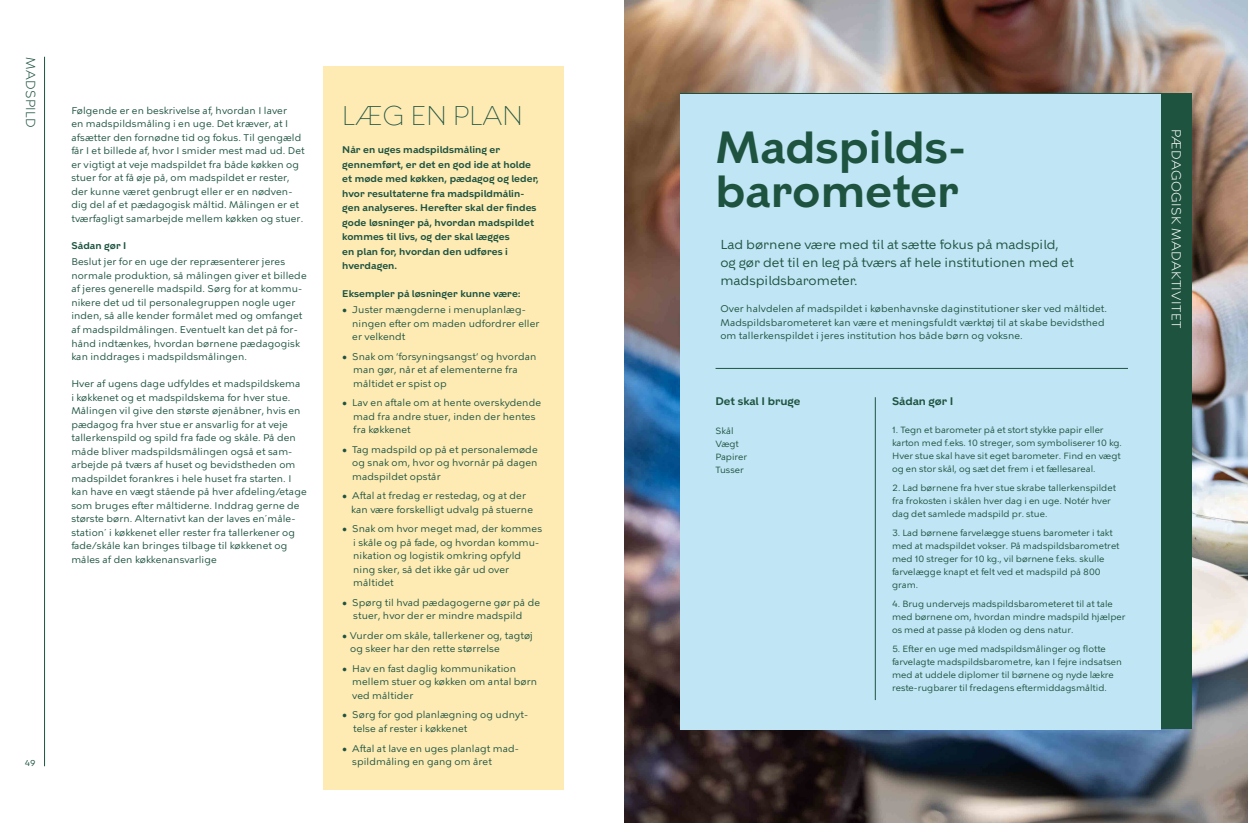
<style>
.page{position:relative;width:1248px;height:823px;background:#fff}
.page>*{position:absolute;margin:0;border:0;box-sizing:border-box;transform-origin:0 0}
.t1{font:600 45px "KBH";color:#1e5340}
.t2{font:100 27px "KBH";color:#1e5340}
.t3{font:13px/18px "KBH";color:#1e5340}
.t4{font:300 13px "KBH";letter-spacing:.03em;color:#fff}
.t5{font:300 13px "KBH";letter-spacing:.03em;color:#1e5340}
.t6{font:600 11px "KBH";color:#1e5340}
.t7{font:9.7px/13.5px "KBH Tekst";letter-spacing:.01em;color:#1e5340}
.t8{font:600 9.7px/14.5px "KBH";letter-spacing:.01em;color:#1e5340}
.t9{font:9px/13px "KBH Tekst";color:#1e5340}
.t10{font:8.5px "KBH";color:#1e5340}
</style>
<div class="page">
<hr style="left:44px;top:57px;width:1px;height:708px;background:#1e5340">
<img style="left:624px;top:0;width:623px;height:822px">
<div style="left:323px;top:66px;width:241px;height:723px;background:#feeab1"></div>
<div style="left:680px;top:94px;width:511px;height:634px;background:#1e5340"></div>
<div style="left:680px;top:94px;width:480px;height:634px;background:#c0e5f4"></div>
<hr style="left:715px;top:368px;width:412px;height:1px;background:#1e5340">
<hr style="left:875px;top:397px;width:1px;height:302px;background:#1e5340">
<p class="t5" style="left:39px;top:57px;width:72px;rotate:90deg">MADSPILD</p>
<p class="t7" style="left:71px;top:103px;width:217px">Følgende er en beskrivelse af, hvordan I laver</p>
<p class="t7" style="left:71px;top:117px;width:235px">en madspildsmåling i en uge. Det kræver, at I afsætter den fornødne tid og fokus. Til gengæld får I et billede af, hvor I smider mest mad ud. Det er vigtigt at veje madspildet fra både køkken og stuer for at få øje på, om madspildet er rester, der kunne været genbrugt eller er en nødven&shy;dig del af et pædagogisk måltid. Målingen er et tværfagligt samarbejde mellem køkken og stuer.</p>
<p class="t8" style="left:71px;top:238px;width:57px">Sådan gør I</p>
<p class="t7" style="left:71px;top:255px;width:215px">Beslut jer for en uge der repræsenterer jeres</p>
<p class="t7" style="left:71px;top:268px;width:237px">normale produktion, så målingen giver et billede af jeres generelle madspild. Sørg for at kommu-</p>
<p class="t7" style="left:71px;top:295px;width:225px">nikere det ud til personalegruppen nogle uger</p>
<p class="t7" style="left:71px;top:309px;width:232px">inden, så alle kender formålet med og omfanget af madspildmålingen. Eventuelt kan det på for&shy;hånd indtænkes, hvordan børnene pædagogisk kan inddrages i madspildsmålingen.</p>
<p class="t7" style="left:71px;top:376px;width:237px">Hver af ugens dage udfyldes et madspildskema<br>i køkkenet og et madspildskema for hver stue.<br>Målingen vil give den største øjenåbner, hvis en pædagog fra hver stue er ansvarlig for at veje tallerkenspild og spild fra fade og skåle. På den måde bliver madspildsmålingen også et sam&shy;arbejde på tværs af huset og bevidstheden om madspildet forankres i hele huset fra starten. I kan have en vægt stående på hver afdeling/etage som bruges efter måltiderne. Inddrag gerne de største børn. Alternativt kan der laves en´måle&shy;station´ i køkkenet eller rester fra tallerkener og fade/skåle kan bringes tilbage til køkkenet og måles af den køkkenansvarlige</p>
<p class="t10" style="left:25px;top:757px;width:12px">49</p>
<p class="t2" style="left:342px;top:98px;width:182px">LÆG EN PLAN</p>
<p class="t8" style="left:342px;top:143px;width:159px">Når en uges madspildsmåling er</p>
<p class="t8" style="left:342px;top:157px;width:198px">gennemført, er det en god ide at holde et møde med køkken, pædagog og leder, hvor resultaterne fra madspildmålin&shy;gen analyseres. Herefter skal der findes gode løsninger på, hvordan madspildet kommes til livs, og der skal lægges</p>
<p class="t8" style="left:342px;top:244px;width:167px">en plan for, hvordan den udføres i</p>
<p class="t8" style="left:342px;top:259px;width:57px">hverdagen.</p>
<p class="t8" style="left:342px;top:286px;width:180px">Eksempler på løsninger kunne være:</p>
<p class="t7" style="left:342px;top:302px;width:185px">• Juster mængderne i menuplanlæg-</p>
<p class="t7" style="left:352px;top:316px;width:189px">ningen efter om maden udfordrer eller</p>
<p class="t7" style="left:352px;top:329px;width:55px">er velkendt</p>
<p class="t7" style="left:342px;top:349px;width:196px">• Snak om ’forsyningsangst’ og hvordan</p>
<p class="t7" style="left:353px;top:362px;width:166px">man gør, når et af elementerne fra</p>
<p class="t7" style="left:353px;top:376px;width:95px">måltidet er spist op</p>
<p class="t7" style="left:342px;top:395px;width:200px">• Lav en aftale om at hente overskydende</p>
<p class="t7" style="left:353px;top:409px;width:184px">mad fra andre stuer, inden der hentes</p>
<p class="t7" style="left:353px;top:422px;width:59px">fra køkkenet</p>
<p class="t7" style="left:342px;top:442px;width:197px">• Tag madspild op på et personalemøde</p>
<p class="t7" style="left:352px;top:455px;width:187px">og snak om, hvor og hvornår på dagen</p>
<p class="t7" style="left:352px;top:469px;width:90px">madspildet opstår</p>
<p class="t7" style="left:342px;top:488px;width:185px">• Aftal at fredag er restedag, og at der</p>
<p class="t7" style="left:351px;top:502px;width:183px">kan være forskelligt udvalg på stuerne</p>
<p class="t7" style="left:342px;top:521px;width:201px">• Snak om hvor meget mad, der kommes</p>
<p class="t7" style="left:353px;top:535px;width:188px">i skåle og på fade, og hvordan kommu-</p>
<p class="t7" style="left:353px;top:548px;width:169px">nikation og logistik omkring opfyld</p>
<p class="t7" style="left:353px;top:562px;width:157px">ning sker, så det ikke går ud over</p>
<p class="t7" style="left:353px;top:575px;width:42px">måltidet</p>
<p class="t7" style="left:342px;top:595px;width:199px">• Spørg til hvad pædagogerne gør på de</p>
<p class="t7" style="left:353px;top:608px;width:171px">stuer, hvor der er mindre madspild</p>
<p class="t7" style="left:342px;top:628px;width:192px">• Vurder om skåle, tallerkener og, tagtøj</p>
<p class="t7" style="left:350px;top:641px;width:151px">og skeer har den rette størrelse</p>
<p class="t7" style="left:342px;top:661px;width:175px">• Hav en fast daglig kommunikation</p>
<p class="t7" style="left:352px;top:674px;width:186px">mellem stuer og køkken om antal børn</p>
<p class="t7" style="left:352px;top:688px;width:63px">ved måltider</p>
<p class="t7" style="left:342px;top:707px;width:187px">• Sørg for god planlægning og udnyt-</p>
<p class="t7" style="left:353px;top:721px;width:116px">telse af rester i køkkenet</p>
<p class="t7" style="left:342px;top:740px;width:178px">• Aftal at lave en uges planlagt mad-</p>
<p class="t7" style="left:352px;top:754px;width:141px">spildmåling en gang om året</p>
<p class="t1" style="left:715px;top:120px;width:252px">Madspilds-</p>
<p class="t1" style="left:715px;top:164px;width:245px">barometer</p>
<p class="t3" style="left:720px;top:235px;width:355px">Lad børnene være med til at sætte fokus på madspild, og gør det til en leg på tværs af hele institutionen med et madspildsbarometer.</p>
<p class="t7" style="left:720px;top:301px;width:388px">Over halvdelen af madspildet i københavnske daginstitutioner sker ved måltidet.<br>Madspildsbarometeret kan være et meningsfuldt værktøj til at skabe bevidsthed</p>
<p class="t7" style="left:720px;top:328px;width:304px">om tallerkenspildet i jeres institution hos både børn og voksne.</p>
<p class="t6" style="left:715px;top:394px;width:86px">Det skal I bruge</p>
<p class="t9" style="left:715px;top:423px;width:19px">Skål</p>
<p class="t9" style="left:715px;top:436px;width:25px">Vægt</p>
<p class="t9" style="left:715px;top:449px;width:33px">Papirer</p>
<p class="t9" style="left:715px;top:462px;width:30px">Tusser</p>
<p class="t6" style="left:891px;top:394px;width:63px">Sådan gør I</p>
<p class="t9" style="left:891px;top:422px;width:231px">1. Tegn et barometer på et stort stykke papir eller karton med f.eks. 10 streger, som symboliserer 10 kg.<br>Hver stue skal have sit eget barometer. Find en vægt og en stor skål, og sæt det frem i et fællesareal.</p>
<p class="t9" style="left:891px;top:480px;width:225px">2. Lad børnene fra hver stue skrabe tallerkenspildet fra frokosten i skålen hver dag i en uge. Notér hver dag det samlede madspild pr. stue.</p>
<p class="t9" style="left:891px;top:525px;width:229px">3. Lad børnene farvelægge stuens barometer i takt med at madspildet vokser. På madspildsbarometret med 10 streger for 10 kg., vil børnene f.eks. skulle farvelægge knapt et felt ved et madspild på 800 gram.</p>
<p class="t9" style="left:891px;top:596px;width:235px">4. Brug undervejs madspildsbarometeret til at tale med børnene om, hvordan mindre madspild hjælper os med at passe på kloden og dens natur.</p>
<p class="t9" style="left:891px;top:641px;width:231px">5. Efter en uge med madspildsmålinger og flotte farvelagte madspildsbarometre, kan I fejre indsatsen med at uddele diplomer til børnene og nyde lækre reste-rugbarer til fredagens eftermiddagsmåltid.</p>
<p class="t4" style="left:1184px;top:129px;width:200px;rotate:90deg">PÆDAGOGISK MADAKTIVITET</p>
</div>
